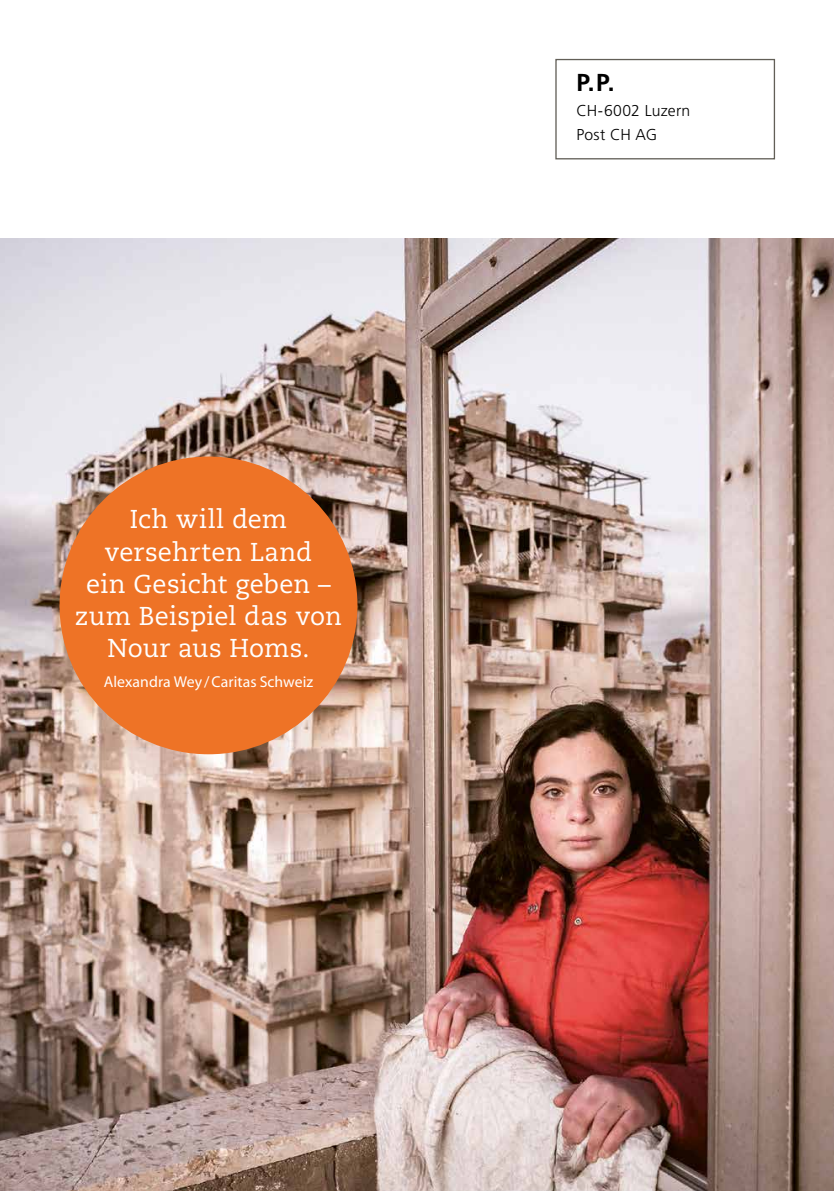
<style>
.page{position:relative;width:834px;height:1191px;background:#fff}
.page>*{position:absolute;margin:0;border:0;box-sizing:border-box;transform-origin:0 0}
.t1{font:25.9px/32.2px "Caecilia";letter-spacing:.005em;color:#fff;text-align:center}
.t2{font:700 24.5px "Frutiger LT Std";color:#000}
.t3{font:15.75px "Myriad Pro";letter-spacing:.005em;color:#fff}
.t4{font:300 15.75px/24.5px "Frutiger LT Std";letter-spacing:.015em;color:#000}
</style>
<div class="page">
<img style="left:0;top:238px;width:833px;height:953px">
<div style="left:555px;top:59px;width:220px;height:100px;border:1px solid #625f57"></div>
<div style="left:60px;top:456px;width:297px;height:298px;background:#ee7326;border-radius:50%"></div>
<p class="t1" style="left:75px;top:503px;width:269px">Ich will dem versehrten Land<br>ein Gesicht geben – zum Beispiel das von<br>Nour aus Homs.</p>
<p class="t3" style="left:104px;top:671px;width:211px">Alexandra Wey /Caritas Schweiz</p>
<p class="t2" style="left:576px;top:68px;width:40px">P.P.</p>
<p class="t4" style="left:576px;top:98px;width:115px">CH-6002 Luzern<br>Post CH AG</p>
</div>
